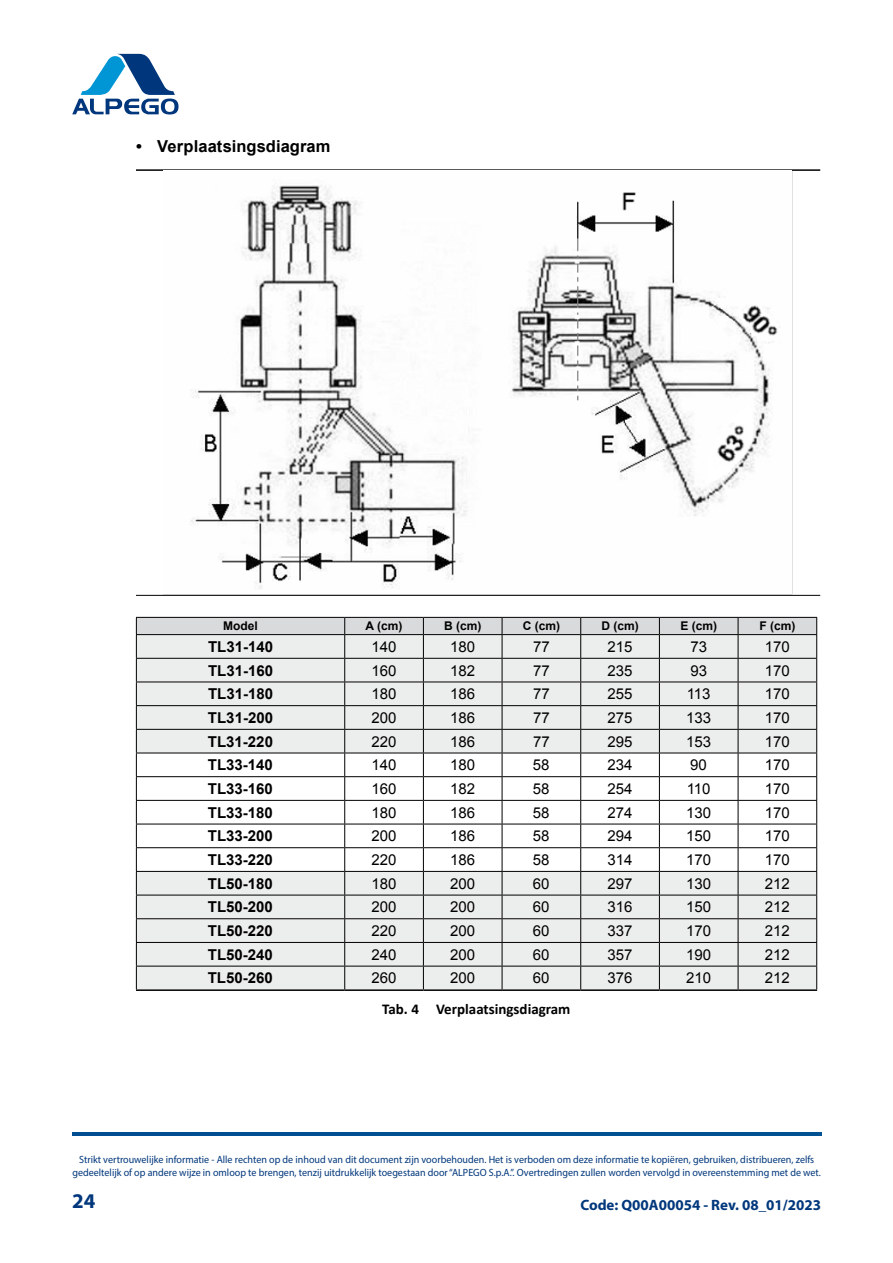
<style>
.page{position:relative;width:893px;height:1263px;background:#fff}
.page>*{position:absolute;margin:0;border:0;box-sizing:border-box;transform-origin:0 0}
.t1{font:700 21px "Myriad Pro";color:#00377c}
.t2{font:700 16.5px "Arial";letter-spacing:.005em;color:#000}
.t3{font:15px "Arial";color:#000}
.t4{font:700 15px "Arial";color:#000}
.t5{font:700 15px "Myriad Pro";color:#00377c}
.t6{font:700 15px "Calibri";color:#000}
.t7{font:700 12px "Arial";color:#000}
.t8{font:10.5px/12.6px "Myriad Variable Concept";color:#00377c;text-align:center;scale:.96 1}
</style>
<div class="page">
<svg style="left:72px;top:54px;width:107px;height:60px"></svg>
<img style="left:72px;top:1133px;width:749px;height:2px">
<hr style="left:136px;top:169px;width:684px;height:2px;background:#000">
<hr style="left:136px;top:595px;width:684px;height:1px;background:#000">
<img style="left:163px;top:171px;width:630px;height:424px">
<hr style="left:136px;top:989px;width:209px;height:2px;background:#000">
<hr style="left:345px;top:989px;width:78px;height:2px;background:#000">
<hr style="left:423px;top:989px;width:79px;height:2px;background:#000">
<hr style="left:502px;top:989px;width:79px;height:2px;background:#000">
<hr style="left:581px;top:989px;width:78px;height:2px;background:#000">
<hr style="left:659px;top:989px;width:79px;height:2px;background:#000">
<hr style="left:738px;top:989px;width:79px;height:2px;background:#000">
<svg style="left:136px;top:617px;width:681px;height:372px"></svg>
<h2 class="t2" style="left:136px;top:136px;width:196px">• Verplaatsingsdiagram</h2>
<p class="t7" style="left:223px;top:618px;width:36px">Model</p>
<p class="t7" style="left:366px;top:618px;width:38px">A (cm)</p>
<p class="t7" style="left:444px;top:618px;width:39px">B (cm)</p>
<p class="t7" style="left:523px;top:618px;width:39px">C (cm)</p>
<p class="t7" style="left:601px;top:618px;width:39px">D (cm)</p>
<p class="t7" style="left:680px;top:618px;width:38px">E (cm)</p>
<p class="t7" style="left:759px;top:618px;width:38px">F (cm)</p>
<h3 class="t4" style="left:208px;top:637px;width:67px">TL31-140</h3>
<h3 class="t3" style="left:372px;top:637px;width:27px">140</h3>
<h3 class="t3" style="left:450px;top:637px;width:27px">180</h3>
<h3 class="t3" style="left:533px;top:637px;width:18px">77</h3>
<h3 class="t3" style="left:608px;top:637px;width:27px">215</h3>
<h3 class="t3" style="left:690px;top:637px;width:18px">73</h3>
<h3 class="t3" style="left:765px;top:637px;width:27px">170</h3>
<h3 class="t4" style="left:208px;top:660px;width:67px">TL31-160</h3>
<h3 class="t3" style="left:372px;top:660px;width:27px">160</h3>
<h3 class="t3" style="left:450px;top:660px;width:27px">182</h3>
<h3 class="t3" style="left:533px;top:660px;width:18px">77</h3>
<h3 class="t3" style="left:607px;top:660px;width:27px">235</h3>
<h3 class="t3" style="left:690px;top:660px;width:18px">93</h3>
<h3 class="t3" style="left:765px;top:660px;width:27px">170</h3>
<h3 class="t4" style="left:208px;top:684px;width:67px">TL31-180</h3>
<h3 class="t3" style="left:371px;top:684px;width:27px">180</h3>
<h3 class="t3" style="left:450px;top:684px;width:27px">186</h3>
<h3 class="t3" style="left:533px;top:684px;width:18px">77</h3>
<h3 class="t3" style="left:607px;top:684px;width:27px">255</h3>
<h3 class="t3" style="left:687px;top:684px;width:25px">113</h3>
<h3 class="t3" style="left:765px;top:684px;width:27px">170</h3>
<h3 class="t4" style="left:208px;top:708px;width:67px">TL31-200</h3>
<h3 class="t3" style="left:371px;top:708px;width:27px">200</h3>
<h3 class="t3" style="left:450px;top:708px;width:27px">186</h3>
<h3 class="t3" style="left:533px;top:708px;width:18px">77</h3>
<h3 class="t3" style="left:607px;top:708px;width:27px">275</h3>
<h3 class="t3" style="left:686px;top:708px;width:27px">133</h3>
<h3 class="t3" style="left:765px;top:708px;width:27px">170</h3>
<h3 class="t4" style="left:208px;top:731px;width:67px">TL31-220</h3>
<h3 class="t3" style="left:371px;top:731px;width:27px">220</h3>
<h3 class="t3" style="left:450px;top:731px;width:27px">186</h3>
<h3 class="t3" style="left:533px;top:731px;width:18px">77</h3>
<h3 class="t3" style="left:607px;top:731px;width:27px">295</h3>
<h3 class="t3" style="left:686px;top:731px;width:27px">153</h3>
<h3 class="t3" style="left:765px;top:731px;width:27px">170</h3>
<h3 class="t4" style="left:208px;top:755px;width:67px">TL33-140</h3>
<h3 class="t3" style="left:371px;top:755px;width:27px">140</h3>
<h3 class="t3" style="left:450px;top:755px;width:27px">180</h3>
<h3 class="t3" style="left:533px;top:755px;width:18px">58</h3>
<h3 class="t3" style="left:607px;top:755px;width:27px">234</h3>
<h3 class="t3" style="left:690px;top:755px;width:18px">90</h3>
<h3 class="t3" style="left:765px;top:755px;width:27px">170</h3>
<h3 class="t4" style="left:208px;top:779px;width:67px">TL33-160</h3>
<h3 class="t3" style="left:371px;top:779px;width:27px">160</h3>
<h3 class="t3" style="left:450px;top:779px;width:27px">182</h3>
<h3 class="t3" style="left:533px;top:779px;width:18px">58</h3>
<h3 class="t3" style="left:607px;top:779px;width:27px">254</h3>
<h3 class="t3" style="left:687px;top:779px;width:25px">110</h3>
<h3 class="t3" style="left:765px;top:779px;width:27px">170</h3>
<h3 class="t4" style="left:208px;top:802px;width:67px">TL33-180</h3>
<h3 class="t3" style="left:371px;top:802px;width:27px">180</h3>
<h3 class="t3" style="left:450px;top:802px;width:27px">186</h3>
<h3 class="t3" style="left:533px;top:802px;width:18px">58</h3>
<h3 class="t3" style="left:607px;top:802px;width:27px">274</h3>
<h3 class="t3" style="left:686px;top:802px;width:27px">130</h3>
<h3 class="t3" style="left:765px;top:802px;width:27px">170</h3>
<h3 class="t4" style="left:208px;top:826px;width:67px">TL33-200</h3>
<h3 class="t3" style="left:371px;top:826px;width:27px">200</h3>
<h3 class="t3" style="left:450px;top:826px;width:27px">186</h3>
<h3 class="t3" style="left:533px;top:826px;width:18px">58</h3>
<h3 class="t3" style="left:607px;top:826px;width:27px">294</h3>
<h3 class="t3" style="left:686px;top:826px;width:27px">150</h3>
<h3 class="t3" style="left:765px;top:826px;width:27px">170</h3>
<h3 class="t4" style="left:208px;top:850px;width:67px">TL33-220</h3>
<h3 class="t3" style="left:371px;top:850px;width:27px">220</h3>
<h3 class="t3" style="left:450px;top:850px;width:27px">186</h3>
<h3 class="t3" style="left:533px;top:850px;width:18px">58</h3>
<h3 class="t3" style="left:607px;top:850px;width:27px">314</h3>
<h3 class="t3" style="left:686px;top:850px;width:27px">170</h3>
<h3 class="t3" style="left:765px;top:850px;width:27px">170</h3>
<h3 class="t4" style="left:208px;top:873px;width:67px">TL50-180</h3>
<h3 class="t3" style="left:371px;top:873px;width:27px">180</h3>
<h3 class="t3" style="left:450px;top:873px;width:27px">200</h3>
<h3 class="t3" style="left:533px;top:873px;width:18px">60</h3>
<h3 class="t3" style="left:607px;top:873px;width:27px">297</h3>
<h3 class="t3" style="left:686px;top:873px;width:27px">130</h3>
<h3 class="t3" style="left:765px;top:873px;width:27px">212</h3>
<h3 class="t4" style="left:208px;top:897px;width:67px">TL50-200</h3>
<h3 class="t3" style="left:371px;top:897px;width:27px">200</h3>
<h3 class="t3" style="left:450px;top:897px;width:27px">200</h3>
<h3 class="t3" style="left:533px;top:897px;width:18px">60</h3>
<h3 class="t3" style="left:607px;top:897px;width:27px">316</h3>
<h3 class="t3" style="left:686px;top:897px;width:27px">150</h3>
<h3 class="t3" style="left:765px;top:897px;width:27px">212</h3>
<h3 class="t4" style="left:208px;top:921px;width:67px">TL50-220</h3>
<h3 class="t3" style="left:371px;top:921px;width:27px">220</h3>
<h3 class="t3" style="left:450px;top:921px;width:27px">200</h3>
<h3 class="t3" style="left:533px;top:921px;width:18px">60</h3>
<h3 class="t3" style="left:607px;top:921px;width:27px">337</h3>
<h3 class="t3" style="left:686px;top:921px;width:27px">170</h3>
<h3 class="t3" style="left:765px;top:921px;width:27px">212</h3>
<h3 class="t4" style="left:208px;top:944px;width:67px">TL50-240</h3>
<h3 class="t3" style="left:371px;top:944px;width:27px">240</h3>
<h3 class="t3" style="left:450px;top:944px;width:27px">200</h3>
<h3 class="t3" style="left:533px;top:944px;width:18px">60</h3>
<h3 class="t3" style="left:607px;top:944px;width:27px">357</h3>
<h3 class="t3" style="left:686px;top:944px;width:27px">190</h3>
<h3 class="t3" style="left:765px;top:944px;width:27px">212</h3>
<h3 class="t4" style="left:208px;top:968px;width:67px">TL50-260</h3>
<h3 class="t3" style="left:371px;top:968px;width:27px">260</h3>
<h3 class="t3" style="left:450px;top:968px;width:27px">200</h3>
<h3 class="t3" style="left:533px;top:968px;width:18px">60</h3>
<h3 class="t3" style="left:607px;top:968px;width:27px">376</h3>
<h3 class="t3" style="left:686px;top:968px;width:27px">210</h3>
<h3 class="t3" style="left:765px;top:968px;width:27px">212</h3>
<h3 class="t6" style="left:382px;top:998px;width:190px">Tab. 4 Verplaatsingsdiagram</h3>
<p class="t8" style="left:72px;top:1153px;width:781px">Strikt vertrouwelijke informatie - Alle rechten op de inhoud van dit document zijn voorbehouden. Het is verboden om deze informatie te kopiëren, gebruiken, distribueren, zelfs gedeeltelijk of op andere wijze in omloop te brengen, tenzij uitdrukkelijk toegestaan door “ALPEGO S.p.A.”. Overtredingen zullen worden vervolgd in overeenstemming met de wet.</p>
<h1 class="t1" style="left:72px;top:1187px;width:25px">24</h1>
<h3 class="t5" style="left:580px;top:1195px;width:242px">Code: Q00A00054 - Rev. 08_01/2023</h3>
</div>
